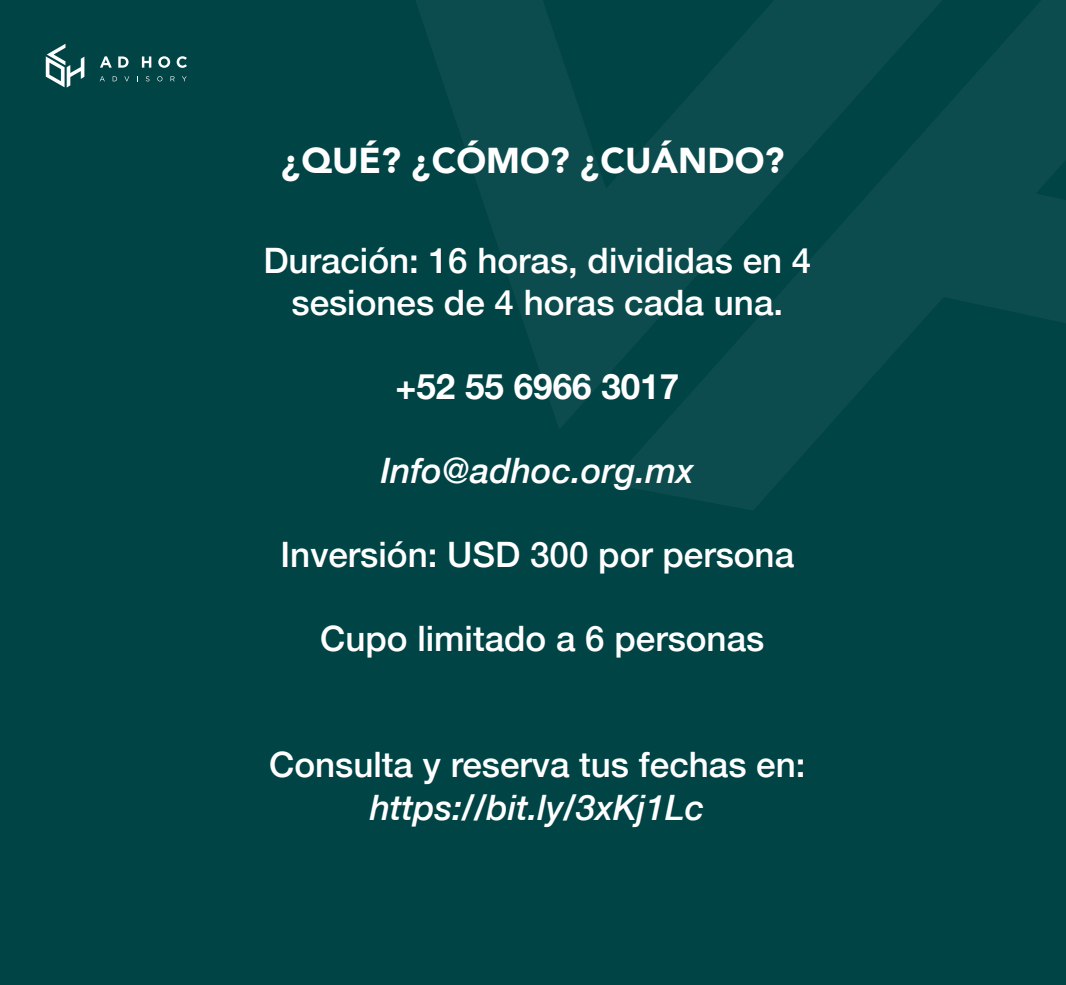
<style>
.page{position:relative;width:1066px;height:985px;background:#fff}
.page>*{position:absolute;margin:0;border:0;box-sizing:border-box;transform-origin:0 0}
.t1{font:900 35.88px "Avenir";color:#fff}
.t2{font:500 35px/42px "Helvetica Neue";color:#fff;text-align:center}
.t3{font:italic 500 35px "Helvetica Neue";color:#fff}
.t4{font:700 35px "Helvetica Neue";color:#fff}
</style>
<div class="page">
<div style="left:0;top:0;width:1066px;height:984px;background:#004446"></div>
<svg style="left:416px;top:0;width:194px;height:429px;fill:#0c4c4e"></svg>
<svg style="left:610px;top:0;width:456px;height:510px;fill:#0c4c4e"></svg>
<svg style="left:46px;top:44px;width:38px;height:43px"></svg>
<svg style="left:100px;top:56px;width:12px;height:12px"></svg>
<svg style="left:118px;top:56px;width:11px;height:12px"></svg>
<svg style="left:142px;top:56px;width:9px;height:12px"></svg>
<svg style="left:158px;top:56px;width:12px;height:12px"></svg>
<svg style="left:177px;top:56px;width:10px;height:12px"></svg>
<svg style="left:100px;top:76px;width:5px;height:5px"></svg>
<svg style="left:113px;top:76px;width:4px;height:5px"></svg>
<svg style="left:124px;top:76px;width:5px;height:5px"></svg>
<svg style="left:146px;top:76px;width:3px;height:5px"></svg>
<svg style="left:157px;top:76px;width:5px;height:5px"></svg>
<svg style="left:170px;top:76px;width:5px;height:5px"></svg>
<svg style="left:182px;top:76px;width:5px;height:5px"></svg>
<p class="t1" style="left:281px;top:130px;width:504px">¿QUÉ? ¿CÓMO? ¿CUÁNDO?</p>
<p class="t2" style="left:263px;top:237px;width:549px">Duración: 16 horas, divididas en 4 sesiones de 4 horas cada una.</p>
<p class="t4" style="left:395px;top:359px;width:285px">+52 55 6966 3017</p>
<p class="t3" style="left:381px;top:441px;width:315px">Info@adhoc.org.mx</p>
<p class="t2" style="left:280px;top:531px;width:515px">Inversión: USD 300 por persona</p>
<p class="t2" style="left:320px;top:615px;width:446px">Cupo limitado a 6 personas</p>
<p class="t2" style="left:269px;top:741px;width:538px">Consulta y reserva tus fechas en:</p>
<p class="t3" style="left:370px;top:777px;width:336px">https://bit.ly/3xKj1Lc</p>
</div>
